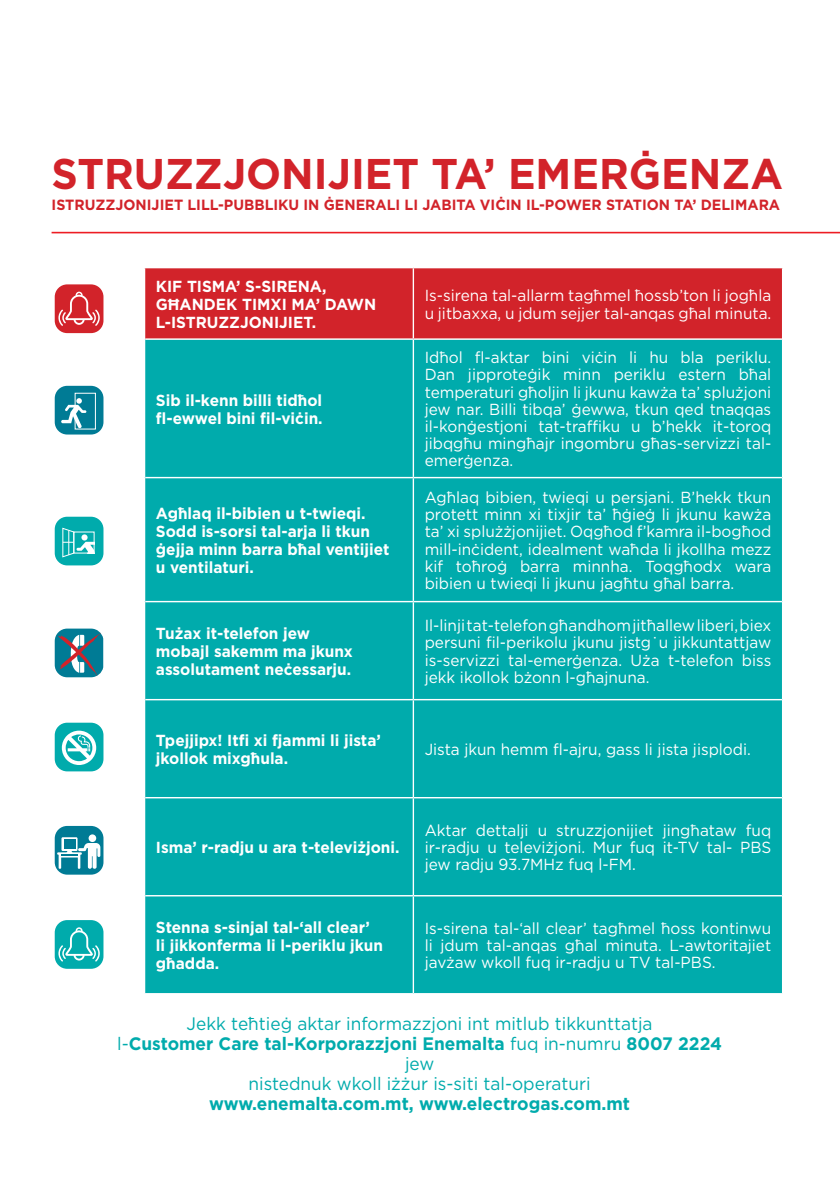
<style>
.page{position:relative;width:840px;height:1191px;background:#fff}
.page>*{position:absolute;margin:0;border:0;box-sizing:border-box;transform-origin:0 0}
.t1{font:700 43px "Gotham";color:#d2232a;scale:.96 1}
.t2{font:18px/20px "Gotham";color:#00abac;text-align:center;scale:.96 1}
.t3{font:700 18px "Gotham";color:#00abac;scale:.96 1}
.t4{font:16px/17.2px "Gotham";color:#fff;text-align:justify;scale:.96 1}
.t5{font:700 16px/18px "Gotham";color:#fff;scale:.96 1}
.t6{font:700 14.8px "Gotham";color:#d2232a;scale:.96 1}
.s1{font-weight:700}
</style>
<div class="page">
<div style="left:145px;top:268px;width:636px;height:70px;background:#d2232a"></div>
<div style="left:145px;top:340px;width:636px;height:653px;background:#00abac"></div>
<hr style="left:412px;top:268px;width:2px;height:70px;background:#fff">
<hr style="left:412px;top:340px;width:2px;height:137px;background:#fff">
<hr style="left:412px;top:478px;width:2px;height:123px;background:#fff">
<hr style="left:412px;top:602px;width:2px;height:97px;background:#fff">
<hr style="left:412px;top:700px;width:2px;height:97px;background:#fff">
<hr style="left:412px;top:798px;width:2px;height:97px;background:#fff">
<hr style="left:412px;top:896px;width:2px;height:97px;background:#fff">
<hr style="left:145px;top:477px;width:268px;height:1px;background:#fff">
<hr style="left:413px;top:477px;width:368px;height:1px;background:#fff">
<hr style="left:145px;top:601px;width:268px;height:1px;background:#fff">
<hr style="left:413px;top:601px;width:368px;height:1px;background:#fff">
<hr style="left:145px;top:699px;width:268px;height:1px;background:#fff">
<hr style="left:413px;top:699px;width:368px;height:1px;background:#fff">
<hr style="left:145px;top:797px;width:268px;height:1px;background:#fff">
<hr style="left:413px;top:797px;width:368px;height:1px;background:#fff">
<hr style="left:145px;top:895px;width:268px;height:1px;background:#fff">
<hr style="left:413px;top:895px;width:368px;height:1px;background:#fff">
<div style="left:55px;top:517px;width:48px;height:48px;background:#00abac;border-radius:12px"></div>
<svg style="left:62px;top:527px;width:32px;height:30px"></svg>
<div style="left:73px;top:531px;width:21px;height:22px;border:1px solid #fff"></div>
<svg style="left:55px;top:628px;width:48px;height:49px;background:#458699"></svg>
<svg style="left:55px;top:722px;width:48px;height:49px"></svg>
<svg style="left:55px;top:826px;width:48px;height:48px"></svg>
<svg style="left:55px;top:386px;width:48px;height:48px;background:#288fa5"></svg>
<div style="left:75px;top:393px;width:21px;height:36px;border:1px solid #fff"></div>
<div style="left:55px;top:284px;width:48px;height:49px;background:#d2232a;border-radius:12px"></div>
<svg style="left:58px;top:292px;width:42px;height:34px"></svg>
<div style="left:55px;top:920px;width:48px;height:48px;background:#00abac;border-radius:12px"></div>
<svg style="left:58px;top:927px;width:42px;height:34px"></svg>
<hr style="left:52px;top:232px;width:787px;height:1px;background:#ed1d24">
<h1 class="t1" style="left:52px;top:145px;width:763px">STRUZZJONIJIET TA’ EMERĠENZA</h1>
<p class="t6" style="left:52px;top:195px;width:760px">ISTRUZZJONIJIET LILL-PUBBLIKU IN ĠENERALI LI JABITA VIĊIN IL-POWER STATION TA’ DELIMARA</p>
<p class="t5" style="left:156px;top:277px;width:231px">KIF TISMA’ S-SIRENA,<br>GĦANDEK TIMXI MA’ DAWN<br>L-ISTRUZZJONIJIET.</p>
<p class="t4" style="left:424px;top:286px;width:362px;line-height:18px">Is-sirena tal-allarm tagħmel ħossb’ton li jogħla u jitbaxxa, u jdum sejjer tal-anqas għal minuta.</p>
<p class="t5" style="left:156px;top:391px;width:175px">Sib il-kenn billi tidħol fl-ewwel bini fil-viċin.</p>
<p class="t5" style="left:156px;top:504px;width:245px">Agħlaq il-bibien u t-twieqi.<br>Sodd is-sorsi tal-arja li tkun ġejja minn barra bħal ventijiet u ventilaturi.</p>
<p class="t4" style="left:424px;top:349px;width:362px">Idħol fl-aktar bini viċin li hu bla periklu.<br>Dan jipproteġik minn periklu estern bħal temperaturi għoljin li jkunu kawża ta’ splużjoni jew nar. Billi tibqa’ ġewwa, tkun qed tnaqqas il-konġestjoni tat-traffiku u b’hekk it-toroq jibqgħu mingħajr ingombru għas-servizzi tal&shy;emerġenza.</p>
<p class="t4" style="left:424px;top:488px;width:362px">Agħlaq bibien, twieqi u persjani. B’hekk tkun protett minn xi tixjir ta’ ħġieġ li jkunu kawża ta’ xi splużżjonijiet. Oqgħod f’kamra il-bogħod mill-inċident, idealment waħda li jkollha mezz kif toħroġ barra minnha. Toqgħodx wara bibien u twieqi li jkunu jagħtu għal barra.</p>
<p class="t5" style="left:156px;top:624px;width:207px">Tużax it-telefon jew mobajl sakemm ma jkunx assolutament neċessarju.</p>
<p class="t4" style="left:424px;top:616px;width:362px">Il-linji tat-telefon għandhom jitħallew liberi, biex persuni fil-perikolu jkunu jistg˙u jikkuntattjaw is-servizzi tal-emerġenza. Uża t-telefon biss jekk ikollok bżonn l-għajnuna.</p>
<p class="t5" style="left:156px;top:731px;width:236px">Tpejjipx! Itfi xi fjammi li jista’ jkollok mixgħula.</p>
<p class="t4" style="left:424px;top:740px;width:341px">Jista jkun hemm fl-ajru, gass li jista jisplodi.</p>
<p class="t5" style="left:156px;top:838px;width:255px">Isma’ r-radju u ara t-televiżjoni.</p>
<p class="t4" style="left:424px;top:821px;width:362px">Aktar dettalji u struzzjonijiet jingħataw fuq ir-radju u televiżjoni. Mur fuq it-TV tal- PBS jew radju 93.7MHz fuq l-FM.</p>
<p class="t5" style="left:156px;top:918px;width:238px">Stenna s-sinjal tal-‘all clear’ li jikkonferma li l-periklu jkun għadda.</p>
<p class="t4" style="left:424px;top:919px;width:362px">Is-sirena tal-‘all clear’ tagħmel ħoss kontinwu li jdum tal-anqas għal minuta. L-awtoritajiet javżaw wkoll fuq ir-radju u TV tal-PBS.</p>
<p class="t2" style="left:117px;top:1013px;width:631px">Jekk teħtieġ aktar informazzjoni int mitlub tikkunttatja<br>l-<span class="s1">Customer Care tal-Korporazzjoni Enemalta</span> fuq in-numru <span class="s1">8007 2224 </span>jew<br>nistednuk wkoll iżżur is-siti tal-operaturi</p>
<p class="t3" style="left:209px;top:1091px;width:439px">www.enemalta.com.mt, www.electrogas.com.mt</p>
</div>
